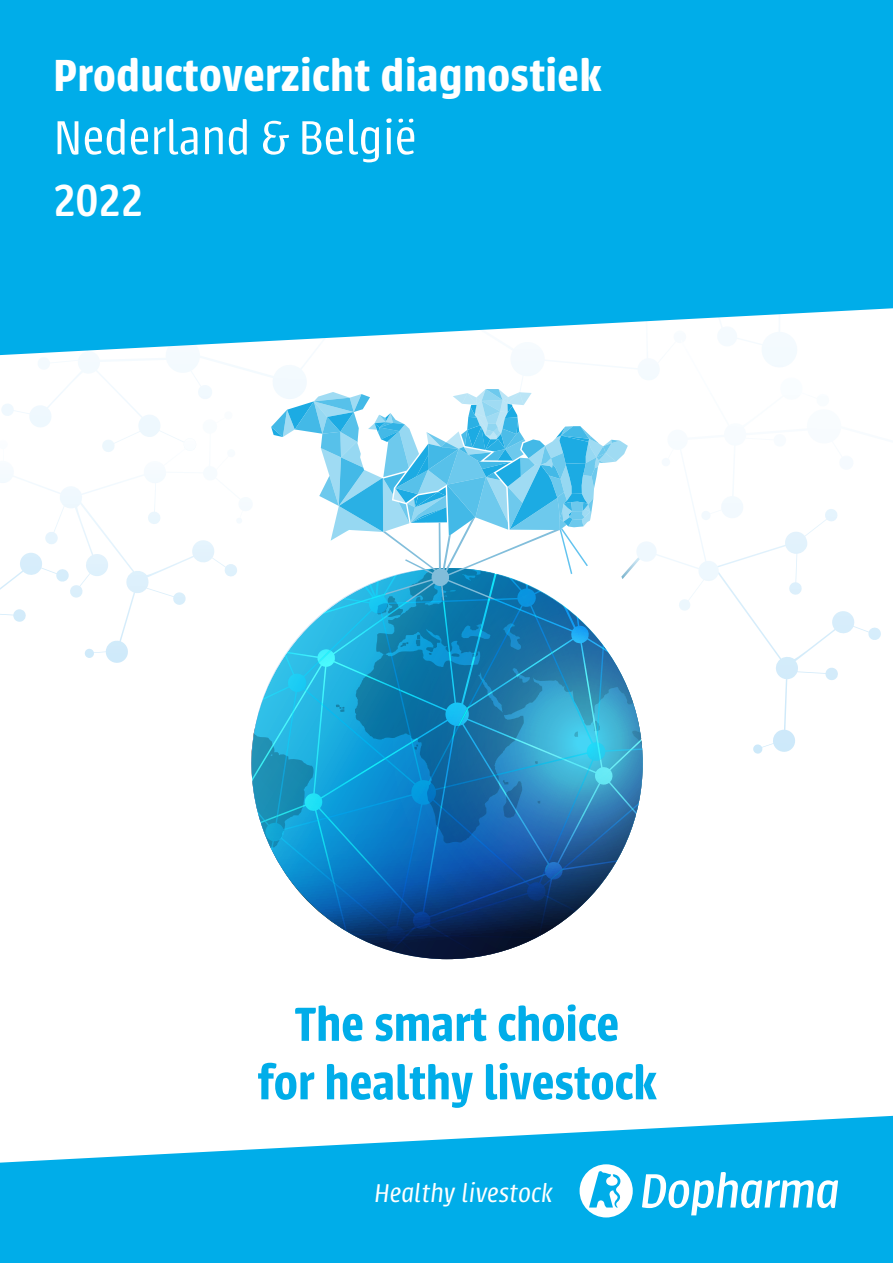
<style>
.page{position:relative;width:893px;height:1263px;background:#fff}
.page>*{position:absolute;margin:0;border:0;box-sizing:border-box;transform-origin:0 0}
.t1{font:600 52.65px/58.5px "Urbana";color:#00ade9;text-align:center}
.t2{font:300 52.5px "Urbana";color:#fff}
.t3{font:600 49.5px "Urbana";letter-spacing:.01em;color:#fff}
.t4{font:500 49.5px "Urbana";color:#fff}
.t5{font:italic 300 28.5px "Urbana";color:#fff}
</style>
<div class="page">
<svg style="left:1px;top:355px;width:634px;height:83px"></svg>
<svg style="left:0;top:438px;width:162px;height:225px"></svg>
<svg style="left:745px;top:611px;width:136px;height:143px"></svg>
<svg style="left:162px;top:389px;width:481px;height:571px"></svg>
<svg style="left:635px;top:355px;width:203px;height:256px"></svg>
<div style="left:0;top:0;width:893px;height:355px;background:#00ade9"></div>
<svg style="left:0;top:1116px;width:893px;height:147px;fill:#00ade9"></svg>
<svg style="left:642px;top:1172px;width:196px;height:43px"></svg>
<svg style="left:580px;top:1164px;width:53px;height:53px"></svg>
<p class="t3" style="left:54px;top:48px;width:549px">Productoverzicht diagnostiek</p>
<p class="t2" style="left:54px;top:110px;width:364px">Nederland &amp; België</p>
<p class="t4" style="left:54px;top:174px;width:91px">2022</p>
<p class="t1" style="left:257px;top:996px;width:401px">The smart choice<br>for healthy livestock</p>
<p class="t5" style="left:375px;top:1178px;width:180px">Healthy livestock</p>
</div>
